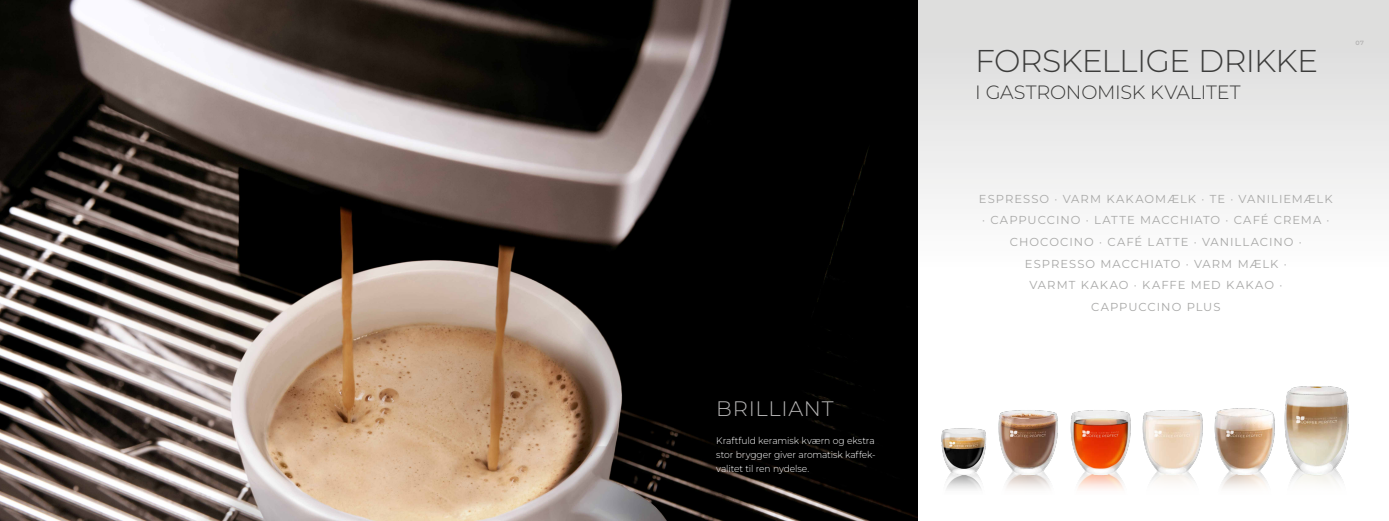
<style>
.page{position:relative;width:1389px;height:521px;background:#fff}
.page>*{position:absolute;margin:0;border:0;box-sizing:border-box;transform-origin:0 0}
.t1{font:300 31.5px "Montserrat";letter-spacing:-.02em;color:#3c3c3b}
.t2{font:300 21px "Montserrat";letter-spacing:.035em;color:#b3b2b2}
.t3{font:300 19.25px "Montserrat";letter-spacing:-.01em;color:#3c3c3b}
.t4{font:11.55px/21.6px "Montserrat";letter-spacing:.085em;color:#a8a8a7;text-align:center}
.t5{font:300 9.62px/14px "Montserrat";letter-spacing:-.01em;color:#fff;text-align:justify;scale:.95 1}
.t6{font:600 6.12px "Montserrat";color:#b3b2b2}
</style>
<div class="page">
<img style="left:0;top:0;width:918px;height:521px">
<div style="left:918px;top:0;width:471px;height:521px;background:linear-gradient(to bottom,#e1e1e1,#fff)"></div>
<img style="left:1216px;top:379px;width:60px;height:123px">
<img style="left:924px;top:379px;width:64px;height:123px">
<img style="left:988px;top:379px;width:72px;height:123px">
<img style="left:1276px;top:379px;width:84px;height:123px">
<img style="left:1060px;top:379px;width:72px;height:123px">
<img style="left:1132px;top:379px;width:84px;height:123px">
<h2 class="t2" style="left:716px;top:394px;width:119px">BRILLIANT</h2>
<p class="t5" style="left:716px;top:433px;width:169px">Kraftfuld keramisk kværn og ekstra stor brygger giver aromatisk kaffek&shy;valitet til ren nydelse.</p>
<h1 class="t1" style="left:975px;top:40px;width:345px">FORSKELLIGE DRIKKE</h1>
<h3 class="t3" style="left:975px;top:79px;width:267px">I GASTRONOMISK KVALITET</h3>
<p class="t6" style="left:1356px;top:38px;width:10px">07</p>
<p class="t4" style="left:979px;top:187px;width:355px">ESPRESSO · VARM KAKAOMÆLK · TE · VANILIEMÆLK · CAPPUCCINO · LATTE MACCHIATO · CAFÉ CREMA · CHOCOCINO · CAFÉ LATTE · VANILLACINO · ESPRESSO MACCHIATO · VARM MÆLK ·<br>VARMT KAKAO · KAFFE MED KAKAO ·<br>CAPPUCCINO PLUS</p>
</div>
